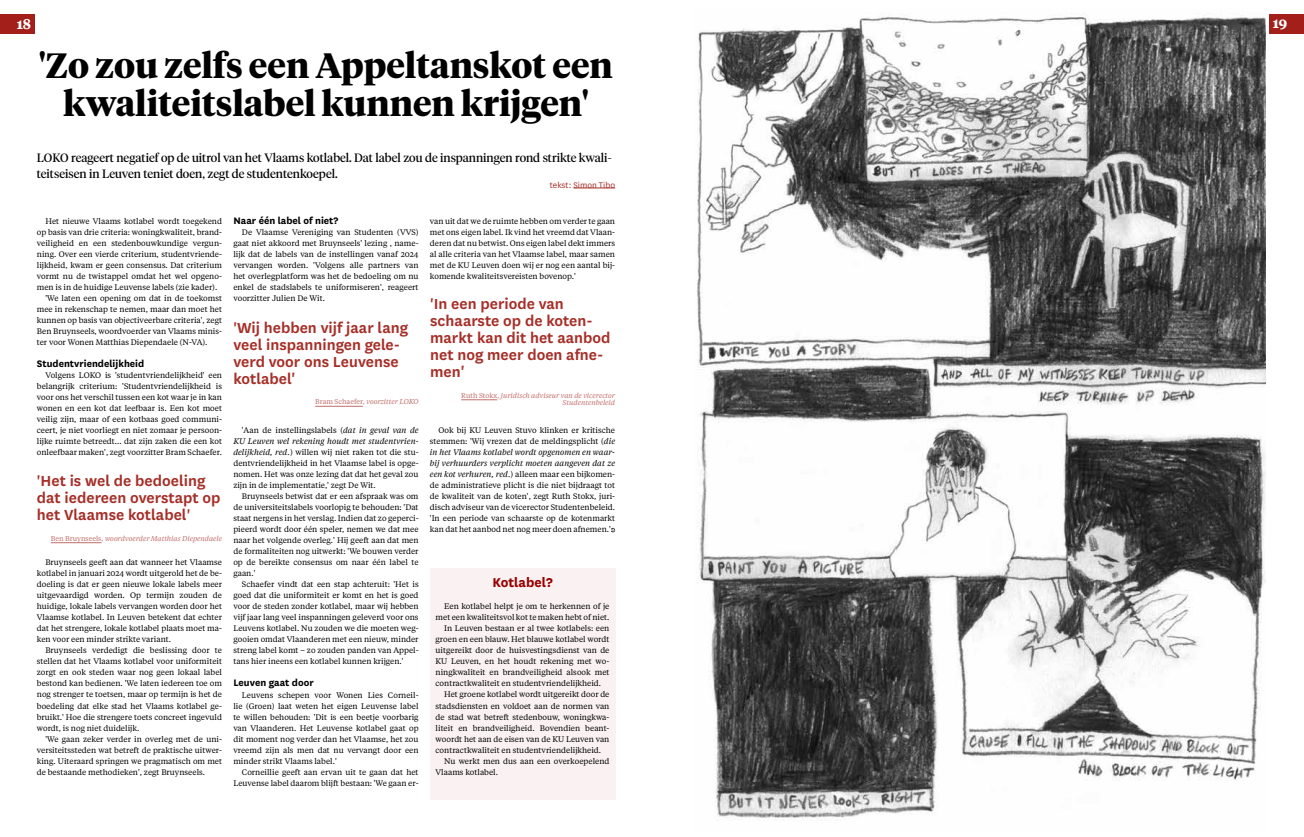
<style>
.page{position:relative;width:1304px;height:837px;background:#fff}
.page>*{position:absolute;margin:0;border:0;box-sizing:border-box;transform-origin:0 0}
.t1{font:700 35px/38px "Tiempos Headline";color:#000;text-align:center}
.t2{font:600 17px/17px "National";color:#a62f28}
.t3{font:700 15px "National";color:#900}
.t4{font:700 14px "Tiempos Text";color:#fff}
.t5{font:12px/16px "Tiempos Headline";color:#000}
.t6{font:700 11px "National";color:#000}
.t7{font:9.5px "National";color:#a62f28}
.t8{font:8px/11px "Tiempos Text";color:#000;text-align:justify}
.t9{font:italic 7px/7px "Tiempos Text";color:#c16d69;text-align:right}
.s1{font-size:16px}
.s2{font-style:normal}
.s3{font-style:italic}
</style>
<div class="page">
<div style="left:1270px;top:14px;width:34px;height:20px;background:#a21f1a"></div>
<div style="left:0;top:14px;width:34px;height:20px;background:#a21f1a"></div>
<hr style="left:573px;top:188px;width:42px;height:1px;background:#a62f28">
<svg style="left:611px;top:527px;width:4px;height:5px"></svg>
<div style="left:430px;top:568px;width:185px;height:231px;background:#faf2f2"></div>
<hr style="left:461px;top:399px;width:36px;height:1px;background:#c16d69">
<hr style="left:51px;top:542px;width:50px;height:1px;background:#c16d69">
<hr style="left:315px;top:405px;width:48px;height:1px;background:#c16d69">
<img style="left:697px;top:17px;width:568px;height:804px">
<h3 class="t4" style="left:17px;top:14px;width:16px">18</h3>
<h3 class="t4" style="left:1273px;top:14px;width:16px">19</h3>
<h1 class="t1" style="left:39px;top:45px;width:575px">'Zo zou zelfs een Appeltanskot een kwaliteitslabel kunnen krijgen'</h1>
<h3 class="t5" style="left:37px;top:149px;width:576px">LOKO reageert negatief op de uitrol van het Vlaams kotlabel. Dat label zou de inspanningen rond strikte kwali&shy;teitseisen in Leuven teniet doen, zegt de studentenkoepel.</h3>
<p class="t7" style="left:550px;top:178px;width:67px">tekst: Simon Tibo</p>
<p class="t8" style="left:45px;top:215px;width:178px">Het nieuwe Vlaams kotlabel wordt toegekend</p>
<p class="t8" style="left:37px;top:226px;width:187px">op basis van drie criteria: woningkwaliteit, brand-</p>
<p class="t8" style="left:37px;top:237px;width:187px">veiligheid en een stedenbouwkundige vergun-</p>
<p class="t8" style="left:37px;top:248px;width:187px">ning. Over een vierde criterium, studentvriende-</p>
<p class="t8" style="left:37px;top:259px;width:187px">lijkheid, kwam er geen consensus. Dat criterium</p>
<p class="t8" style="left:37px;top:270px;width:187px">vormt nu de twistappel omdat het wel opgeno-</p>
<p class="t8" style="left:37px;top:281px;width:182px">men is in de huidige Leuvense labels (zie kader).</p>
<p class="t8" style="left:45px;top:292px;width:178px">'We laten een opening om dat in de toekomst</p>
<p class="t8" style="left:37px;top:303px;width:187px">mee in rekenschap te nemen, maar dan moet het</p>
<p class="t8" style="left:37px;top:314px;width:187px">kunnen op basis van objectiveerbare criteria', zegt</p>
<p class="t8" style="left:37px;top:325px;width:187px">Ben Bruynseels, woordvoerder van Vlaams minis-</p>
<p class="t8" style="left:37px;top:336px;width:172px">ter voor Wonen Matthias Diependaele (N-VA).</p>
<h3 class="t6" style="left:37px;top:356px;width:109px">Studentvriendelijkheid</h3>
<p class="t8" style="left:37px;top:369px;width:187px;text-indent:9px">Volgens LOKO is 'studentvriendelijkheid' een belangrijk criterium: 'Studentvriendelijkheid is voor ons het verschil tussen een kot waar je in kan wonen en een kot dat leefbaar is. Een kot moet veilig zijn, maar of een kotbaas goed communi&shy;ceert, je niet voorliegt en niet zomaar je persoon&shy;lijke ruimte betreedt... dat zijn zaken die een kot onleefbaar maken', zegt voorzitter Bram Schaefer.</p>
<h2 class="t2" style="left:37px;top:471px;width:185px"><span class="s1">'</span>Het is wel de bedoeling dat iedereen overstapt op het Vlaamse kotlabel<span class="s1">'</span></h2>
<p class="t9" style="left:51px;top:534px;width:173px"><span class="s2">Ben Bruynseels,</span> woordvoerder Matthias Diependaele</p>
<p class="t8" style="left:37px;top:556px;width:187px;text-indent:9px">Bruynseels geeft aan dat wanneer het Vlaamse kotlabel in januari 2024 wordt uitgerold het de be&shy;doeling is dat er geen nieuwe lokale labels meer uitgevaardigd worden. Op termijn zouden de huidige, lokale labels vervangen worden door het Vlaamse kotlabel. In Leuven betekent dat echter dat het strengere, lokale kotlabel plaats moet ma&shy;ken voor een minder strikte variant.</p>
<p class="t8" style="left:37px;top:644px;width:187px;text-indent:9px">Bruynseels verdedigt die beslissing door te stellen dat het Vlaams kotlabel voor uniformiteit zorgt en ook steden waar nog geen lokaal label bestond kan bedienen. 'We laten iedereen toe om nog strenger te toetsen, maar op termijn is het de boedeling dat elke stad het Vlaams kotlabel ge&shy;bruikt.' Hoe die strengere toets concreet ingevuld wordt, is nog niet duidelijk.</p>
<p class="t8" style="left:37px;top:732px;width:187px;text-indent:9px">'We gaan zeker verder in overleg met de uni&shy;versiteitssteden wat betreft de praktische uitwer&shy;king. Uiteraard springen we pragmatisch om met de bestaande methodieken', zegt Bruynseels.</p>
<h3 class="t6" style="left:233px;top:213px;width:106px">Naar één label of niet?</h3>
<p class="t8" style="left:233px;top:226px;width:187px;text-indent:9px">De Vlaamse Vereniging van Studenten (VVS) gaat niet akkoord met Bruynseels' lezing , name&shy;lijk dat de labels van de instellingen vanaf 2024 vervangen worden. 'Volgens alle partners van het overlegplatform was het de bedoeling om nu enkel de stadslabels te uniformiseren', reageert voorzitter Julien De Wit.</p>
<h2 class="t2" style="left:233px;top:318px;width:176px"><span class="s1">'</span>Wij hebben vijf jaar lang veel inspanningen gele&shy;verd voor ons Leuvense kotlabel'</h2>
<p class="t9" style="left:315px;top:398px;width:105px"><span class="s2">Bram Schaefer,</span> voorzitter LOKO</p>
<p class="t8" style="left:233px;top:424px;width:187px;text-indent:9px">'Aan de instellingslabels (<span class="s3">dat in geval van de KU Leuven wel rekening houdt met studentvrien&shy;delijkheid, red.</span>) willen wij niet raken tot die stu&shy;dentvriendelijkheid in het Vlaamse label is opge&shy;nomen. Het was onze lezing dat dat het geval zou zijn in de implementatie,' zegt De Wit.</p>
<p class="t8" style="left:233px;top:490px;width:187px;text-indent:9px">Bruynseels betwist dat er een afspraak was om de universiteitslabels voorlopig te behouden: 'Dat staat nergens in het verslag. Indien dat zo geperci&shy;pieerd wordt door één speler, nemen we dat mee naar het volgende overleg.' Hij geeft aan dat men de formaliteiten nog uitwerkt: 'We bouwen verder op de bereikte consensus om naar één label te gaan.'</p>
<p class="t8" style="left:233px;top:578px;width:187px;text-indent:9px">Schaefer vindt dat een stap achteruit: 'Het is goed dat die uniformiteit er komt en het is goed voor de steden zonder kotlabel, maar wij hebben vijf jaar lang veel inspanningen geleverd voor ons Leuvens kotlabel. Nu zouden we die moeten weg&shy;gooien omdat Vlaanderen met een nieuw, minder streng label komt – zo zouden panden van Appel&shy;tans hier ineens een kotlabel kunnen krijgen.'</p>
<h3 class="t6" style="left:233px;top:675px;width:82px">Leuven gaat door</h3>
<p class="t8" style="left:233px;top:688px;width:187px;text-indent:9px">Leuvens schepen voor Wonen Lies Corneil&shy;lie (Groen) laat weten het eigen Leuvense label te willen behouden: 'Dit is een beetje voorbarig van Vlaanderen. Het Leuvense kotlabel gaat op dit moment nog verder dan het Vlaamse, het zou vreemd zijn als men dat nu vervangt door een minder strikt Vlaams label.'</p>
<p class="t8" style="left:233px;top:765px;width:187px;text-align:right">Corneillie geeft aan ervan uit te gaan dat het<br>Leuvense label daarom blijft bestaan: 'We gaan er-</p>
<p class="t8" style="left:430px;top:215px;width:187px">van uit dat we de ruimte hebben om verder te gaan met ons eigen label. Ik vind het vreemd dat Vlaan&shy;deren dat nu betwist. Ons eigen label dekt immers al alle criteria van het Vlaamse label, maar samen met de KU Leuven doen wij er nog een aantal bij&shy;komende kwaliteitsvereisten bovenop.'</p>
<h2 class="t2" style="left:430px;top:294px;width:182px"><span class="s1">'</span>In een periode van schaarste op de koten&shy;markt kan dit het aanbod net nog meer doen afne&shy;men'</h2>
<p class="t9" style="left:461px;top:391px;width:155px"><span class="s2">Ruth Stokx,</span> juridisch adviseur van de vicerector<br>Studentenbeleid</p>
<p class="t8" style="left:430px;top:424px;width:187px;text-indent:9px">Ook bij KU Leuven Stuvo klinken er kritische stemmen: 'Wij vrezen dat de meldingsplicht (<span class="s3">die in het Vlaams kotlabel wordt opgenomen en waar&shy;bij verhuurders verplicht moeten aangeven dat ze een kot verhuren, red.</span>) alleen maar een bijkomen&shy;de administratieve plicht is die niet bijdraagt tot de kwaliteit van de koten', zegt Ruth Stokx, juri&shy;disch adviseur van de vicerector Studentenbeleid. 'In een periode van schaarste op de kotenmarkt kan dat het aanbod net nog meer doen afnemen.'</p>
<h3 class="t3" style="left:492px;top:572px;width:62px">Kotlabel?</h3>
<p class="t8" style="left:444px;top:600px;width:167px">Een kotlabel helpt je om te herkennen of je</p>
<p class="t8" style="left:436px;top:611px;width:175px">met een kwaliteitsvol kot te maken hebt of niet.</p>
<p class="t8" style="left:444px;top:622px;width:167px">In Leuven bestaan er al twee kotlabels: een</p>
<p class="t8" style="left:436px;top:633px;width:175px">groen en een blauw. Het blauwe kotlabel wordt</p>
<p class="t8" style="left:436px;top:644px;width:175px">uitgereikt door de huisvestingsdienst van de</p>
<p class="t8" style="left:436px;top:655px;width:175px">KU Leuven, en het houdt rekening met wo-</p>
<p class="t8" style="left:436px;top:666px;width:175px">ningkwaliteit en brandveiligheid alsook met</p>
<p class="t8" style="left:436px;top:677px;width:167px">contractkwaliteit en studentvriendelijkheid.</p>
<p class="t8" style="left:444px;top:688px;width:167px">Het groene kotlabel wordt uitgereikt door de</p>
<p class="t8" style="left:436px;top:699px;width:175px">stadsdiensten en voldoet aan de normen van</p>
<p class="t8" style="left:436px;top:710px;width:175px">de stad wat betreft stedenbouw, woningkwa-</p>
<p class="t8" style="left:436px;top:721px;width:175px">liteit en brandveiligheid. Bovendien beant-</p>
<p class="t8" style="left:436px;top:732px;width:175px">woordt het aan de eisen van de KU Leuven van</p>
<p class="t8" style="left:436px;top:743px;width:167px">contractkwaliteit en studentvriendelijkheid.</p>
<p class="t8" style="left:444px;top:754px;width:167px">Nu werkt men dus aan een overkoepelend</p>
<p class="t8" style="left:436px;top:765px;width:64px">Vlaams kotlabel.</p>
</div>
